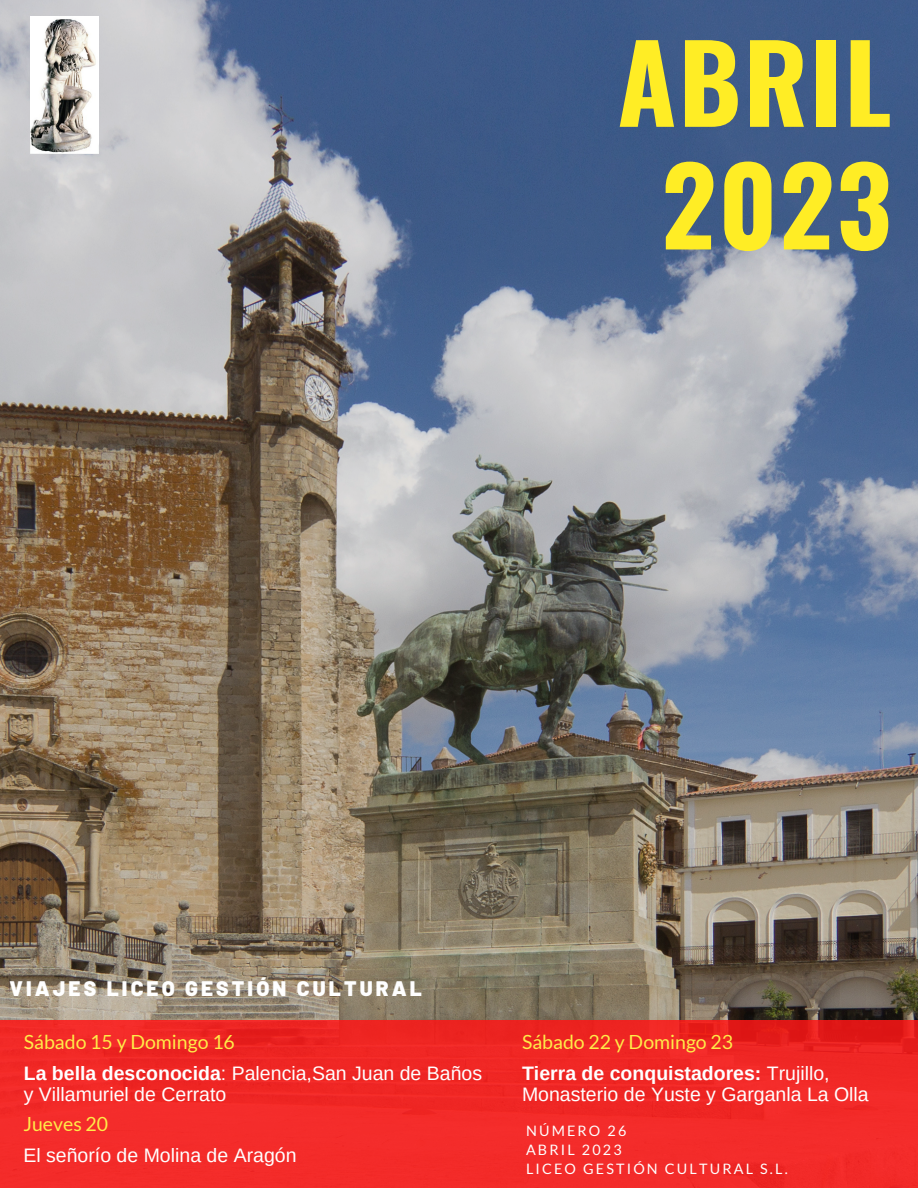
<style>
.page{position:relative;width:918px;height:1188px;background:#fff}
.page>*{position:absolute;margin:0;border:0;box-sizing:border-box;transform-origin:0 0}
.t1{font:700 106.95px/122.7px "Oswald";letter-spacing:.02em;color:#ffed25;text-align:center}
.t2{font:900 21px "Barlow";letter-spacing:.15em;color:#fff}
.t3{font:19.5px/21.3px "Arimo";color:#fff}
.t4{font:19.5px "Lato";color:#ffeb48}
.t5{font:14.4px/19.2px "Lato";letter-spacing:.15em;color:#fff}
.s1{font-weight:700}
</style>
<div class="page">
<img style="left:0;top:0;width:918px;height:1020px">
<svg style="left:0;top:1020px;width:918px;height:168px;background:#f02826"></svg>
<img style="left:30px;top:16px;width:69px;height:137px">
<h1 class="t1" style="left:617px;top:17px;width:276px">ABRIL<br>2023</h1>
<p class="t2" style="left:9px;top:975px;width:414px">VIAJES LICEO GESTIÓN CULTURAL</p>
<p class="t4" style="left:24px;top:1030px;width:213px">Sábado 15 y Domingo 16</p>
<p class="t3" style="left:24px;top:1062px;width:460px"><span class="s1">La bella desconocida</span>: Palencia,San Juan de Baños y Villamuriel de Cerrato</p>
<p class="t4" style="left:23px;top:1112px;width:86px">Jueves 20</p>
<p class="t3" style="left:23px;top:1144px;width:275px">El señorío de Molina de Aragón</p>
<p class="t4" style="left:522px;top:1030px;width:213px">Sábado 22 y Domingo 23</p>
<p class="t3" style="left:522px;top:1062px;width:348px"><span class="s1">Tierra de conquistadores:</span> Trujillo,<br>Monasterio de Yuste y Garganla La Olla</p>
<p class="t5" style="left:526px;top:1121px;width:263px">NÚMERO 26<br>ABRIL 2023<br>LICEO GESTIÓN CULTURAL S.L.</p>
</div>
